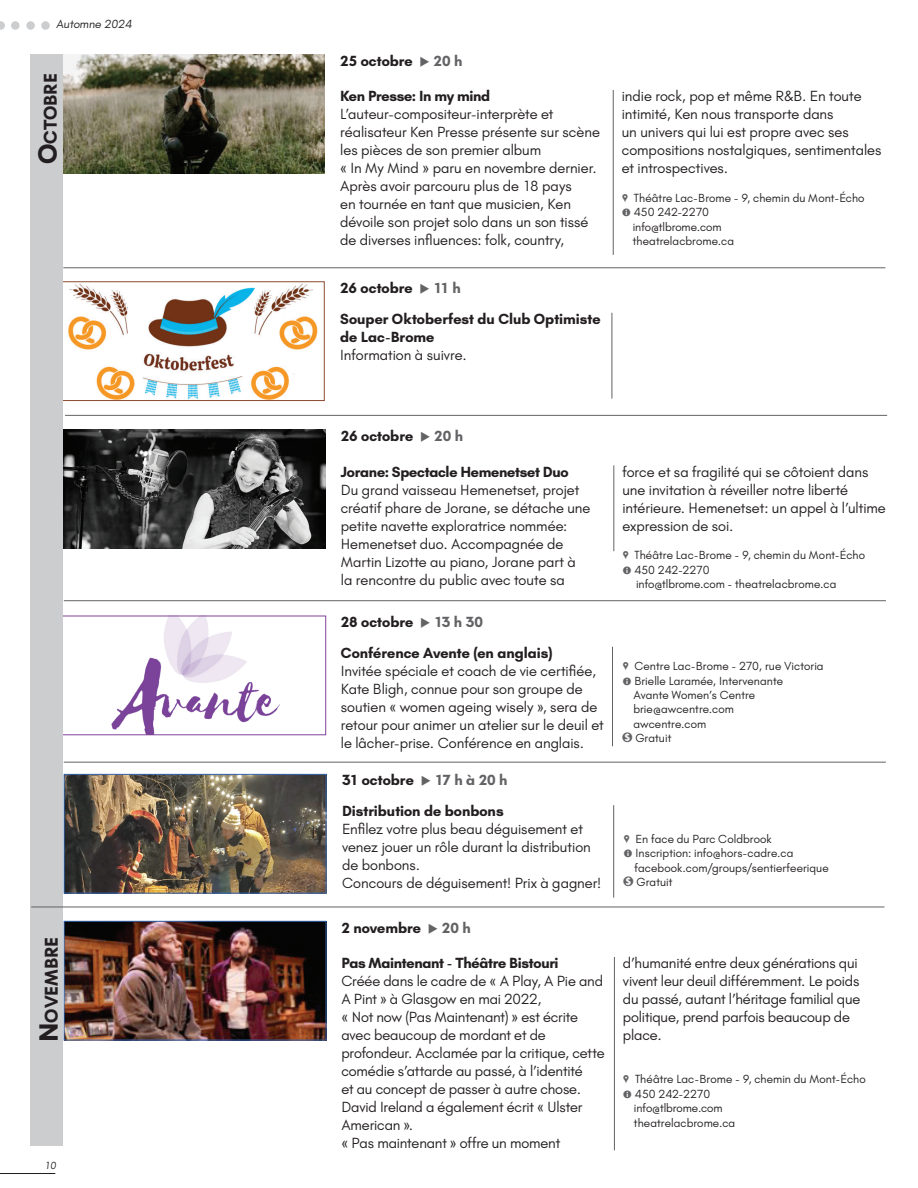
<style>
.page{position:relative;width:918px;height:1188px;background:#fff}
.page>*{position:absolute;margin:0;border:0;box-sizing:border-box;transform-origin:0 0}
.t1{font:700 18.9px "Glacial Indifference";color:#231f20}
.t2{font:15px/18px "Glacial Indifference";letter-spacing:-.005em;color:#231f20}
.t3{font:700 15px/18px "Glacial Indifference";color:#231f20}
.t4{font:700 15px "Glacial Indifference";letter-spacing:-.02em;color:#231f20}
.t5{font:12px "Glacial Indifference";letter-spacing:.005em;color:#231f20}
.t6{font:10.5px "Glacial Indifference";color:#231f20}
.s1{font-size:27px}
.s2{color:#636366}
.s3{font-family:"Arial Narrow"}
.s4{font-family:"Modern Pictograms";color:#636366}
.s5{font-family:"Circled";color:#636366}
.s6{font-weight:700}
</style>
<div class="page">
<hr style="left:0;top:1173px;width:55px;height:1px;background:#231f20">
<svg style="left:0;top:21px;width:5px;height:9px"></svg>
<div style="left:11px;top:21px;width:9px;height:9px;background:#cccdcf;border-radius:50%"></div>
<div style="left:26px;top:21px;width:9px;height:9px;background:#cccdcf;border-radius:50%"></div>
<div style="left:41px;top:21px;width:9px;height:9px;background:#cccdcf;border-radius:50%"></div>
<img style="left:63px;top:54px;width:262px;height:119px">
<img style="left:64px;top:430px;width:261px;height:119px">
<hr style="left:613px;top:90px;width:1px;height:165px;background:#636366">
<hr style="left:614px;top:465px;width:1px;height:86px;background:#636366">
<hr style="left:612px;top:313px;width:1px;height:86px;background:#636366">
<hr style="left:612px;top:647px;width:1px;height:99px;background:#636366">
<hr style="left:613px;top:805px;width:1px;height:93px;background:#636366">
<img style="left:68px;top:283px;width:250px;height:116px">
<div style="left:61px;top:281px;width:264px;height:120px;border:1px solid #8c4b31"></div>
<hr style="left:63px;top:268px;width:822px;height:1px;background:#636366">
<hr style="left:65px;top:415px;width:822px;height:1px;background:#636366">
<hr style="left:64px;top:600px;width:822px;height:1px;background:#636366">
<hr style="left:64px;top:762px;width:822px;height:1px;background:#636366">
<img style="left:66px;top:776px;width:258px;height:115px">
<div style="left:64px;top:774px;width:262px;height:119px;border:1px solid #3566b1"></div>
<img style="left:66px;top:923px;width:258px;height:115px">
<div style="left:64px;top:921px;width:262px;height:119px;border:1px solid #3566b1"></div>
<hr style="left:614px;top:957px;width:1px;height:193px;background:#636366">
<img style="left:111px;top:618px;width:169px;height:115px">
<div style="left:61px;top:616px;width:265px;height:119px;border:1px solid #81449a"></div>
<div style="left:31px;top:54px;width:32px;height:1091px;background:#cccdcf"></div>
<hr style="left:31px;top:907px;width:853px;height:1px;background:#636366">
<p class="t5" style="left:56px;top:17px;width:79px">Automne 2024</p>
<p class="t1" style="left:39px;top:164px;width:92px;rotate:-90deg"><span class="s1">O</span>ctobre</p>
<p class="t1" style="left:40px;top:1042px;width:107px;rotate:-90deg"><span class="s1">N</span> ovembre</p>
<p class="t6" style="left:44px;top:1159px;width:15px">10</p>
<p class="t3" style="left:340px;top:52px;width:124px">25 octobre <span class="s2">◆ 20 h</span></p>
<p class="t4" style="left:340px;top:87px;width:151px">Ken Presse: In my mind</p>
<p class="t2" style="left:340px;top:105px;width:261px">L’auteur-compositeur-interprète et réalisateur Ken Presse présente sur scène les pièces de son premier album<br><span class="s3">«</span> In My Mind <span class="s3">»</span> paru en novembre dernier.<br>Après avoir parcouru plus de 18 pays<br>en tournée en tant que musicien, Ken dévoile son projet solo dans un son tissé de diverses influences: folk, country,</p>
<p class="t3" style="left:340px;top:279px;width:122px">26 octobre <span class="s2">◆ 11 h</span></p>
<p class="t3" style="left:340px;top:310px;width:262px">Souper Oktoberfest du Club Optimiste de Lac-Brome</p>
<p class="t2" style="left:340px;top:346px;width:128px">Information à suivre.</p>
<p class="t2" style="left:622px;top:87px;width:261px">indie rock, pop et même R&amp;B. En toute intimité, Ken nous transporte dans<br>un univers qui lui est propre avec ses compositions nostalgiques, sentimentales et introspectives.</p>
<p class="t5" style="left:622px;top:191px;width:244px"><span class="s4">,</span> Théâtre Lac-Brome - 9, chemin du Mont-Écho</p>
<p class="t5" style="left:622px;top:205px;width:89px"><span class="s4">=</span> 450 242-2270</p>
<p class="t5" style="left:633px;top:219px;width:90px">info@tlbrome.com</p>
<p class="t5" style="left:633px;top:234px;width:103px">theatrelacbrome.ca</p>
<p class="t3" style="left:341px;top:427px;width:124px">26 octobre <span class="s2">◆ 20 h</span></p>
<p class="t3" style="left:341px;top:463px;width:229px">Jorane: Spectacle Hemenetset Duo</p>
<p class="t2" style="left:341px;top:480px;width:251px">Du grand vaisseau Hemenetset, projet créatif phare de Jorane, se détache une petite navette exploratrice nommée:<br>Hemenetset duo. Accompagnée de Martin Lizotte au piano, Jorane part à la rencontre du public avec toute sa</p>
<p class="t3" style="left:341px;top:613px;width:144px">28 octobre <span class="s2">◆ 13 h 30</span></p>
<p class="t2" style="left:622px;top:462px;width:265px">force et sa fragilité qui se côtoient dans une invitation à réveiller notre liberté intérieure. Hemenetset: un appel à l’ultime expression de soi.</p>
<p class="t5" style="left:622px;top:548px;width:244px"><span class="s4">,</span> Théâtre Lac-Brome - 9, chemin du Mont-Écho</p>
<p class="t5" style="left:622px;top:563px;width:89px"><span class="s4">=</span> 450 242-2270</p>
<p class="t5" style="left:636px;top:577px;width:202px">info@tlbrome.com - theatrelacbrome.ca</p>
<p class="t3" style="left:341px;top:644px;width:213px">Conférence Avente (en anglais)</p>
<p class="t2" style="left:341px;top:662px;width:264px">Invitée spéciale et coach de vie certifiée, Kate Bligh, connue pour son groupe de soutien <span class="s3">«</span> women ageing wisely <span class="s3">»</span>, sera de retour pour animer un atelier sur le deuil et le lâcher-prise. Conférence en anglais.</p>
<p class="t5" style="left:622px;top:659px;width:203px"><span class="s4">,</span> Centre Lac-Brome - 270, rue Victoria</p>
<p class="t5" style="left:622px;top:673px;width:162px"><span class="s4">=</span> Brielle Laramée, Intervenante</p>
<p class="t5" style="left:633px;top:688px;width:123px">Avante Women’s Centre</p>
<p class="t5" style="left:633px;top:702px;width:102px">brie@awcentre.com</p>
<p class="t5" style="left:633px;top:716px;width:74px">awcentre.com</p>
<p class="t5" style="left:622px;top:731px;width:50px"><span class="s5">$</span> Gratuit</p>
<p class="t3" style="left:342px;top:771px;width:167px">31 octobre <span class="s2">◆ 17 h à 20 h</span></p>
<p class="t3" style="left:342px;top:802px;width:163px">Distribution de bonbons</p>
<p class="t2" style="left:342px;top:820px;width:261px">Enfilez votre plus beau déguisement et venez jouer un rôle durant la distribution de bonbons.<br>Concours de déguisement! Prix à gagner!</p>
<p class="t5" style="left:624px;top:832px;width:150px"><span class="s4">,</span> En face du Parc Coldbrook</p>
<p class="t5" style="left:624px;top:846px;width:171px"><span class="s4">=</span> Inscription: info@hors-cadre.ca</p>
<p class="t5" style="left:635px;top:860px;width:196px">facebook.com/groups/sentierfeerique</p>
<p class="t5" style="left:624px;top:875px;width:50px"><span class="s5">$</span> Gratuit</p>
<p class="t3" style="left:341px;top:919px;width:131px">2 novembre <span class="s2">◆ 20 h</span></p>
<p class="t2" style="left:341px;top:954px;width:265px"><span class="s6">Pas Maintenant - Théâtre Bistouri<br></span>Créée dans le cadre de <span class="s3">«</span> A Play, A Pie and A Pint <span class="s3">»</span> à Glasgow en mai 2022,<br><span class="s3">«</span> Not now (Pas Maintenant) <span class="s3">»</span> est écrite avec beaucoup de mordant et de profondeur. Acclamée par la critique, cette comédie s’attarde au passé, à l’identité<br>et au concept de passer à autre chose.<br>David Ireland a également écrit <span class="s3">«</span> Ulster American <span class="s3">»</span>.<br><span class="s3">«</span> Pas maintenant <span class="s3">»</span> offre un moment</p>
<p class="t2" style="left:623px;top:954px;width:239px">d’humanité entre deux générations qui vivent leur deuil différemment. Le poids du passé, autant l’héritage familial que politique, prend parfois beaucoup de place.</p>
<p class="t5" style="left:623px;top:1072px;width:244px"><span class="s4">,</span> Théâtre Lac-Brome - 9, chemin du Mont-Écho</p>
<p class="t5" style="left:623px;top:1087px;width:89px"><span class="s4">=</span> 450 242-2270</p>
<p class="t5" style="left:634px;top:1101px;width:90px">info@tlbrome.com</p>
<p class="t5" style="left:634px;top:1115px;width:103px">theatrelacbrome.ca</p>
</div>
